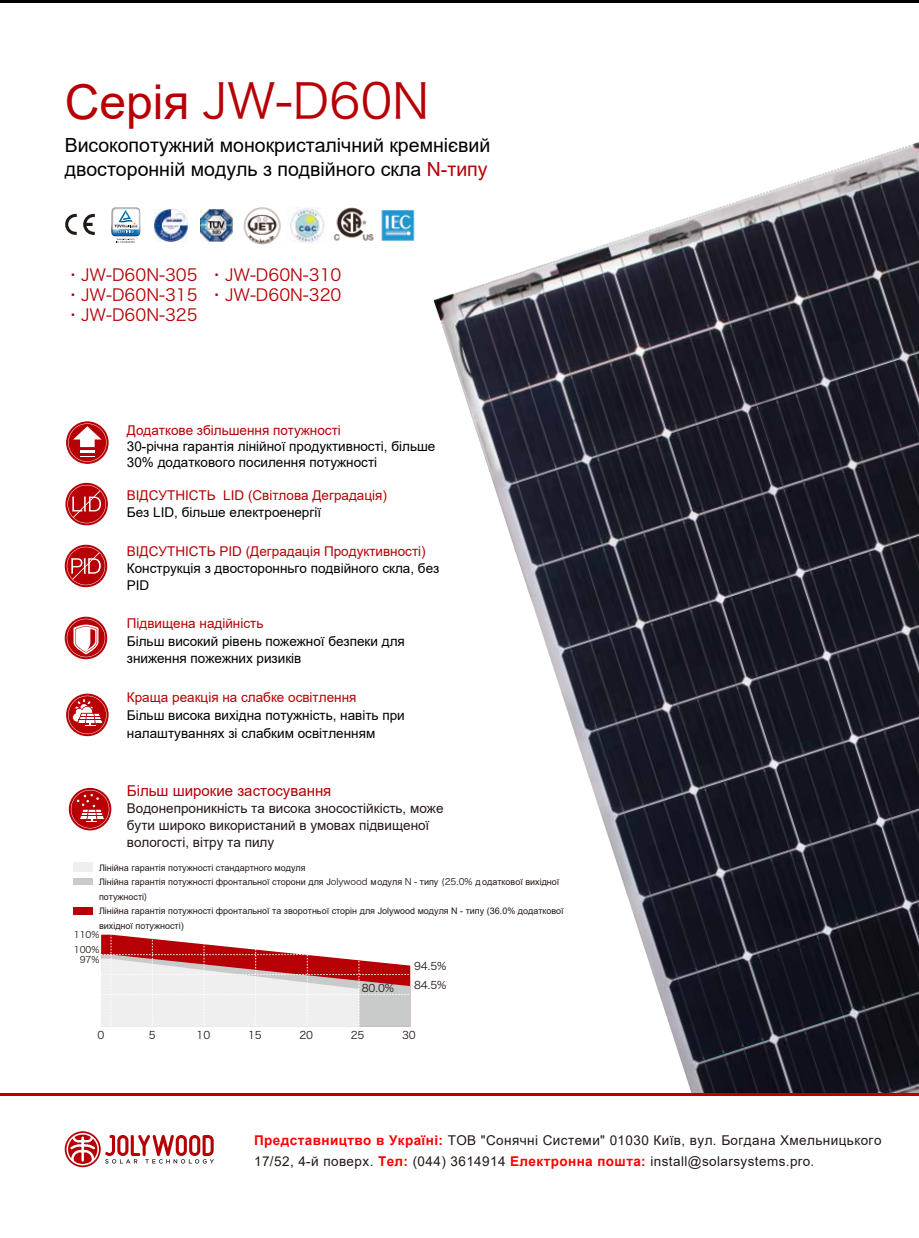
<style>
.page{position:relative;width:919px;height:1238px;background:#fff}
.page>*{position:absolute;margin:0;border:0;box-sizing:border-box;transform-origin:0 0}
.t1{font:48px "Hiragino Sans GB W3";color:#b60005}
.t2{font:19.5px/23.4px "Arial";color:#000}
.t3{font:16.5px/20.1px "Hiragino Sans GB W3";color:#b60005;text-align:justify}
.t4{font:15px "Arial";color:#b60005}
.t5{font:13.5px/16.2px "Arial";color:#000}
.t6{font:13.5px "Arial";color:#b60005}
.t7{font:13.5px/20.9px "Arial";letter-spacing:.03em;color:#221815}
.t8{font:13.5px/17px "Arial";color:#221815}
.t9{font:10.5px "Hiragino Sans GB W3";color:#221815}
.t10{font:9px/14.4px "Arial";color:#221815}
.t11{font:9px "Hiragino Sans GB W3";color:#221815}
.s1{font-family:"Arial"}
.s2{color:#b60005}
.s3{font-family:"Hiragino Sans GB W3"}
.s4{font-weight:700;color:#f00}
</style>
<div class="page">
<svg style="left:65px;top:1131px;width:149px;height:36px"></svg>
<img style="left:433px;top:142px;width:485px;height:951px">
<hr style="left:0;top:1093px;width:918px;height:2px;background:#b60005">
<svg style="left:64px;top:544px;width:44px;height:44px"></svg>
<svg style="left:66px;top:421px;width:43px;height:43px"></svg>
<svg style="left:68px;top:423px;width:39px;height:39px"></svg>
<svg style="left:65px;top:616px;width:42px;height:43px"></svg>
<svg style="left:67px;top:618px;width:38px;height:39px"></svg>
<svg style="left:69px;top:787px;width:42px;height:43px"></svg>
<svg style="left:71px;top:790px;width:38px;height:38px"></svg>
<svg style="left:66px;top:693px;width:43px;height:43px"></svg>
<svg style="left:68px;top:695px;width:39px;height:39px"></svg>
<svg style="left:65px;top:482px;width:43px;height:44px"></svg>
<img style="left:287px;top:207px;width:87px;height:35px">
<img style="left:381px;top:210px;width:34px;height:31px">
<img style="left:243px;top:207px;width:38px;height:38px">
<svg style="left:111px;top:207px;width:30px;height:36px"></svg>
<img style="left:155px;top:209px;width:32px;height:33px">
<img style="left:201px;top:209px;width:31px;height:32px">
<svg style="left:65px;top:213px;width:30px;height:22px"></svg>
<div style="left:74px;top:862px;width:19px;height:9px;background:#efefef"></div>
<div style="left:74px;top:878px;width:19px;height:7px;background:#c9caca"></div>
<div style="left:74px;top:907px;width:19px;height:7px;background:#b60005"></div>
<svg style="left:101px;top:934px;width:309px;height:93px"></svg>
<h1 class="t1" style="left:65px;top:71px;width:366px"><span class="s1">Серія</span> JW-D60N</h1>
<h2 class="t2" style="left:65px;top:133px;width:427px">Високопотужний монокристалічний кремнієвий двосторонній модуль з подвійного скла <span class="s2">N-типу</span></h2>
<p class="t3" style="left:65px;top:264px;width:278px">·JW-D60N-305 ·JW-D60N-310 ·JW-D60N-315 ·JW-D60N-320 ·JW-D60N-325</p>
<p class="t6" style="left:127px;top:421px;width:215px">Додаткове збільшення потужності</p>
<p class="t5" style="left:127px;top:438px;width:310px">30-річна гарантія лінійної продуктивності, більше<br>30% додаткового посилення потужності</p>
<p class="t6" style="left:127px;top:486px;width:261px">ВІДСУТНІСТЬ LID (Світлова Деградація)</p>
<p class="t5" style="left:127px;top:504px;width:196px">Без LID, більше електроенергії</p>
<p class="t6" style="left:127px;top:541px;width:300px">ВІДСУТНІСТЬ PID (Деградація Продуктивності)</p>
<p class="t5" style="left:127px;top:559px;width:314px;line-height:17.2px">Конструкція з двосторонньго подвійного скла, без<br>PID</p>
<p class="t6" style="left:127px;top:614px;width:138px">Підвищена надійність</p>
<p class="t5" style="left:127px;top:632px;width:279px;line-height:17.4px">Більш високий рівень пожежної безпеки для зниження пожежних ризиків</p>
<p class="t6" style="left:127px;top:688px;width:231px">Краща реакція на слабке освітлення</p>
<p class="t5" style="left:127px;top:706px;width:279px;line-height:18px">Більш висока вихідна потужність, навіть при налаштуваннях зі слабким освітленням</p>
<p class="t4" style="left:127px;top:780px;width:206px">Більш широкие застосування</p>
<p class="t8" style="left:127px;top:799px;width:318px">Водонепроникність та висока зносостійкість, може бути широко використаний в умовах підвищеної вологості, вітру та пилу</p>
<p class="t10" style="left:99px;top:860px;width:466px">Лінійна гарантія потужності стандартного модуля<br>Лінійна гарантія потужності фронтальної сторони для J<span class="s3">olywood</span> модуля <span class="s3">N -</span> типу <span class="s3">(25.0%</span> д одаткової вихідної потужності<span class="s3">)<br></span>Лінійна гарантія потужності фронтальної та зворотньої сторін для Jolywood модуля N - типу (36.0% додаткової вихідної потужності)</p>
<p class="t11" style="left:74px;top:929px;width:27px">110%</p>
<p class="t11" style="left:74px;top:943px;width:27px">100%</p>
<p class="t11" style="left:80px;top:953px;width:21px">97%</p>
<p class="t9" style="left:97px;top:1028px;width:8px">0</p>
<p class="t9" style="left:414px;top:959px;width:34px">94.5%</p>
<p class="t9" style="left:362px;top:981px;width:34px">80.0%</p>
<p class="t9" style="left:414px;top:978px;width:34px">84.5%</p>
<p class="t9" style="left:149px;top:1028px;width:8px">5</p>
<p class="t9" style="left:197px;top:1028px;width:15px">10</p>
<p class="t9" style="left:248px;top:1028px;width:15px">15</p>
<p class="t9" style="left:299px;top:1028px;width:15px">20</p>
<p class="t9" style="left:350px;top:1028px;width:15px">25</p>
<p class="t9" style="left:402px;top:1028px;width:15px">30</p>
<p class="t7" style="left:254px;top:1129px;width:629px"><span class="s4">Представництво в Україні:</span> ТОВ "Сонячні Системи" 01030 Київ, вул. Богдана Хмельницького<br>17/52, 4-й поверх. <span class="s4">Тел:</span> (044) 3614914 <span class="s4">Електронна пошта:</span> install@solarsystems.pro<span class="s3">.</span></p>
</div>
